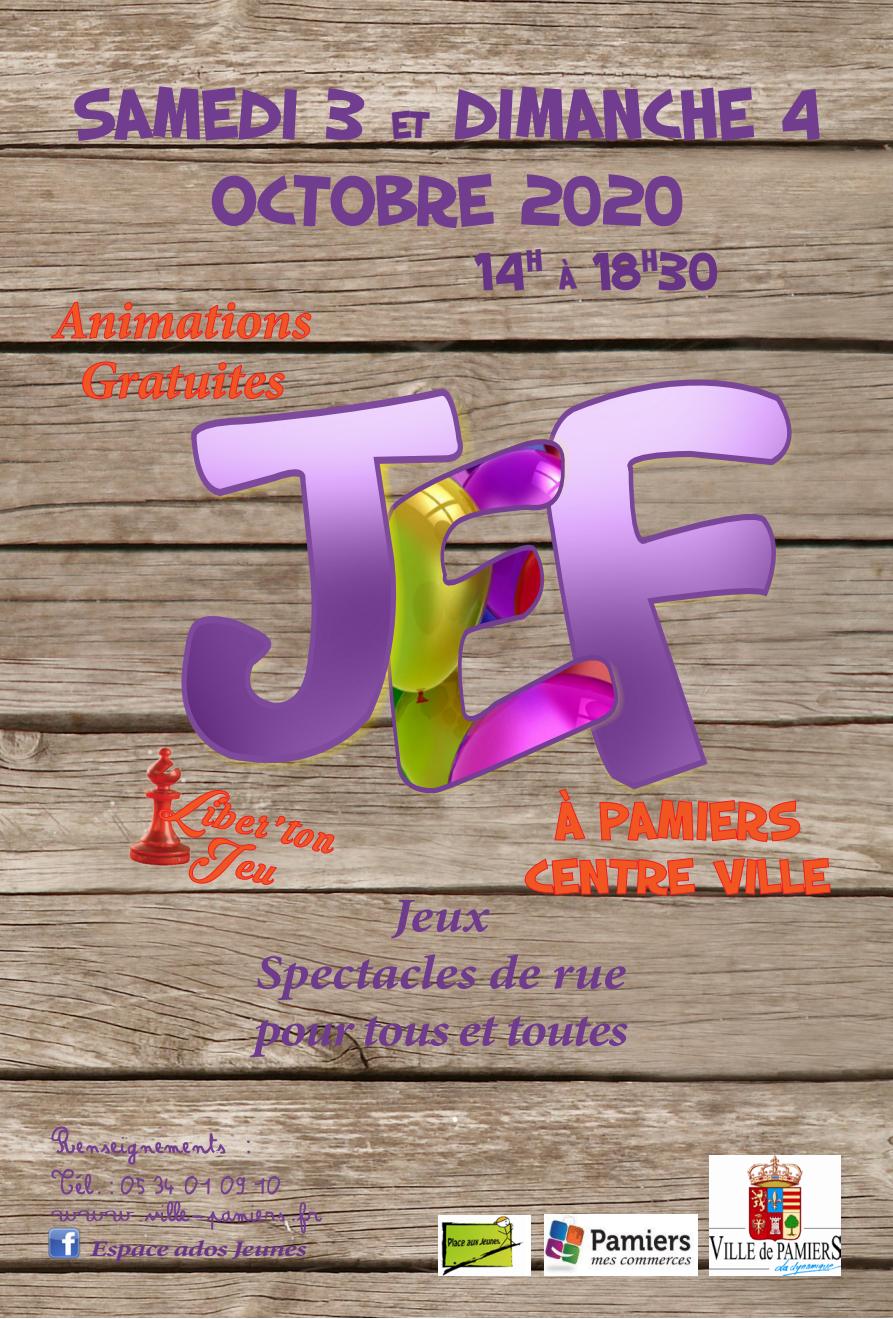
<style>
.page{position:relative;width:893px;height:1319px;background:#fff}
.page>*{position:absolute;margin:0;border:0;box-sizing:border-box;transform-origin:0 0}
.t1{font:700 72px "SF Slapstick Comic";letter-spacing:.03em;color:#713d8f}
.t2{font:italic 700 54px "Minion Pro";letter-spacing:-.005em;color:#f15622}
.t3{font:700 54px "SF Slapstick Comic";color:#683486}
.t4{font:700 54px "SF Slapstick Comic";letter-spacing:.04em;color:#f15622}
.t5{font:italic 700 48.6px "Minion Pro";letter-spacing:-.015em;color:#6f3b8d;scale:1.11 1}
.t6{font:italic 700 48.6px "Minion Pro";letter-spacing:-.035em;color:#6f3b8d;scale:1.11 1}
.t7{font:700 48.6px "SF Slapstick Comic";letter-spacing:.03em;color:#f15622;scale:1.11 1}
.t8{font:italic 700 22.5px "Minion Pro";letter-spacing:-.035em;color:#693587;scale:1.33 1}
.s1{font-size:39px;color:#683486}
.s2{font-size:33px}
</style>
<div class="page">
<img style="left:0;top:0;width:893px;height:1317px">
<svg style="left:527px;top:336px;width:325px;height:469px"></svg>
<svg style="left:358px;top:423px;width:294px;height:576px"></svg>
<svg style="left:501px;top:380px;width:15px;height:412px"></svg>
<img style="left:136px;top:373px;width:365px;height:428px">
<svg style="left:554px;top:788px;width:32px;height:53px"></svg>
<svg style="left:599px;top:798px;width:202px;height:44px"></svg>
<svg style="left:524px;top:857px;width:172px;height:39px"></svg>
<svg style="left:712px;top:857px;width:119px;height:38px"></svg>
<img style="left:99px;top:736px;width:120px;height:148px">
<svg style="left:158px;top:789px;width:176px;height:96px"></svg>
<svg style="left:50px;top:301px;width:262px;height:38px"></svg>
<svg style="left:82px;top:361px;width:203px;height:38px"></svg>
<svg style="left:51px;top:1200px;width:271px;height:33px"></svg>
<svg style="left:51px;top:1126px;width:229px;height:68px"></svg>
<img style="left:47px;top:1227px;width:33px;height:31px">
<img style="left:710px;top:1155px;width:130px;height:120px">
<img style="left:545px;top:1213px;width:153px;height:62px">
<img style="left:439px;top:1215px;width:91px;height:60px">
<p class="t1" style="left:74px;top:67px;width:747px">SAMEDI 3 <span class="s1">ET</span> DIMANCHE 4</p>
<p class="t1" style="left:212px;top:154px;width:472px">OCTOBRE 2020</p>
<p class="t2" style="left:53px;top:282px;width:260px">Animations</p>
<p class="t2" style="left:79px;top:342px;width:207px">Gratuites</p>
<p class="t3" style="left:475px;top:236px;width:243px">14<sup>H</sup> <span class="s2">À</span> 18<sup>H</sup>30</p>
<p class="t4" style="left:556px;top:785px;width:244px">À PAMIERS</p>
<p class="t7" style="left:526px;top:845px;width:275px">CENTRE VILLE</p>
<p class="t5" style="left:392px;top:881px;width:89px">Jeux</p>
<p class="t5" style="left:256px;top:938px;width:335px">Spectacles de rue</p>
<p class="t6" style="left:254px;top:995px;width:339px">pour tous et toutes</p>
<p class="t8" style="left:90px;top:1232px;width:164px">Espace ados Jeunes</p>
</div>
